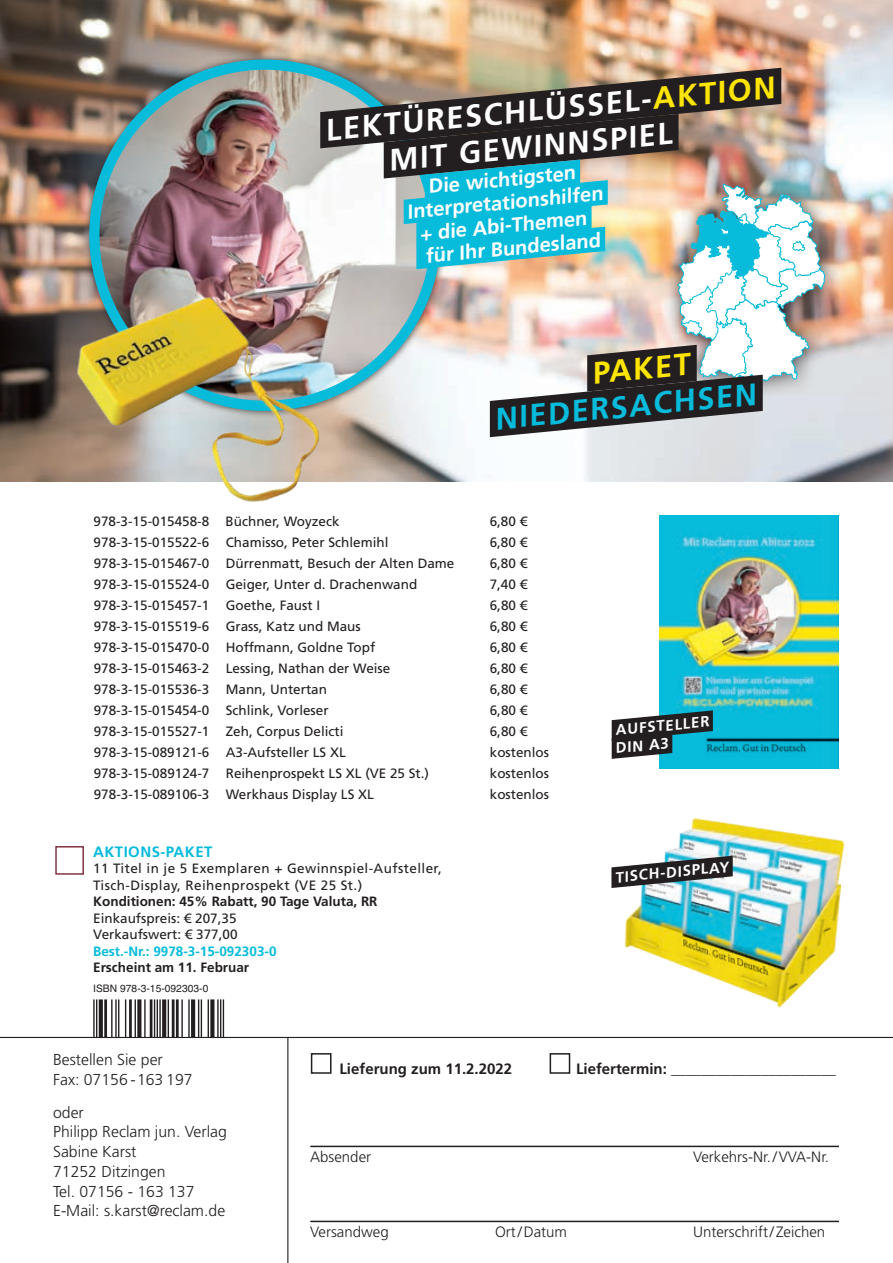
<style>
.page{position:relative;width:893px;height:1263px;background:#fff}
.page>*{position:absolute;margin:0;border:0;box-sizing:border-box;transform-origin:0 0}
.t1{font:700 30.9px/35.7px "Frutiger LT";color:#fff}
.t2{font:700 30.9px "Frutiger LT";color:#07bbdb}
.t3{font:700 30.9px "Frutiger LT";color:#ffe501}
.t4{font:700 20.1px/23.1px "Frutiger LT";color:#fff;text-align:center}
.t5{font:300 15.75px/19.8px "Frutiger";color:#231f20}
.t6{font:15.45px "Helvetica";letter-spacing:.05em;color:#231f20}
.t7{font:300 15px "Frutiger";color:#231f20}
.t8{font:700 15px "Frutiger";color:#231f20}
.t9{font:700 15px/17.7px "Frutiger LT";color:#fff}
.t10{font:700 15px "Frutiger LT";letter-spacing:.03em;color:#07bbdb}
.t11{font:13.5px/16.5px "Frutiger LT";color:#231f20}
.t12{font:13.5px/16.5px "Frutiger LT";letter-spacing:.03em;color:#231f20}
.t13{font:700 13.5px "Frutiger LT";color:#231f20}
.t14{font:700 13.5px "Frutiger LT";color:#07bbdb}
.t15{font:10.35px "Helvetica";color:#231f20}
.s1{color:#ffe501}
</style>
<div class="page">
<img style="left:0;top:0;width:893px;height:481px">
<svg style="left:81px;top:999px;width:153px;height:38px"></svg>
<hr style="left:93px;top:999px;width:2px;height:48px;background:#231f20">
<hr style="left:96px;top:999px;width:1px;height:48px;background:#231f20">
<svg style="left:99px;top:999px;width:4px;height:38px"></svg>
<hr style="left:104px;top:999px;width:3px;height:48px;background:#231f20">
<hr style="left:111px;top:999px;width:2px;height:48px;background:#231f20">
<hr style="left:115px;top:999px;width:2px;height:48px;background:#231f20">
<hr style="left:118px;top:999px;width:1px;height:48px;background:#231f20">
<hr style="left:125px;top:999px;width:1px;height:48px;background:#231f20">
<hr style="left:129px;top:999px;width:3px;height:48px;background:#231f20">
<hr style="left:135px;top:999px;width:1px;height:48px;background:#231f20">
<svg style="left:137px;top:999px;width:4px;height:38px"></svg>
<hr style="left:144px;top:999px;width:2px;height:48px;background:#231f20">
<hr style="left:150px;top:999px;width:2px;height:48px;background:#231f20">
<hr style="left:154px;top:999px;width:1px;height:48px;background:#231f20">
<hr style="left:157px;top:999px;width:1px;height:48px;background:#231f20">
<hr style="left:159px;top:999px;width:2px;height:48px;background:#231f20">
<svg style="left:162px;top:999px;width:4px;height:38px"></svg>
<hr style="left:168px;top:999px;width:1px;height:48px;background:#231f20">
<hr style="left:172px;top:999px;width:3px;height:48px;background:#231f20">
<hr style="left:176px;top:999px;width:3px;height:48px;background:#231f20">
<hr style="left:181px;top:999px;width:2px;height:48px;background:#231f20">
<hr style="left:188px;top:999px;width:2px;height:48px;background:#231f20">
<svg style="left:191px;top:999px;width:4px;height:38px"></svg>
<hr style="left:198px;top:999px;width:1px;height:48px;background:#231f20">
<hr style="left:201px;top:999px;width:1px;height:48px;background:#231f20">
<hr style="left:208px;top:999px;width:1px;height:48px;background:#231f20">
<svg style="left:210px;top:999px;width:4px;height:38px"></svg>
<hr style="left:217px;top:999px;width:2px;height:48px;background:#231f20">
<hr style="left:220px;top:999px;width:1px;height:48px;background:#231f20">
<hr style="left:223px;top:999px;width:1px;height:48px;background:#231f20">
<div style="left:55px;top:846px;width:29px;height:29px;border:2px solid #813544"></div>
<img style="left:624px;top:818px;width:221px;height:190px">
<div style="left:1px;top:1037px;width:891px;height:225px;background:#fff"></div>
<hr style="left:0;top:1037px;width:893px;height:1px;background:#231f20">
<hr style="left:287px;top:1038px;width:1px;height:225px;background:#231f20">
<hr style="left:310px;top:1146px;width:529px;height:1px;background:#231f20">
<hr style="left:310px;top:1221px;width:529px;height:1px;background:#231f20">
<div style="left:311px;top:1053px;width:20px;height:21px;border:2px solid #231f20"></div>
<div style="left:550px;top:1053px;width:20px;height:21px;border:2px solid #231f20"></div>
<div style="left:660px;top:167px;width:183px;height:235px;background:#231f20;opacity:.81"></div>
<svg style="left:611px;top:856px;width:122px;height:32px"></svg>
<img style="left:660px;top:515px;width:179px;height:254px">
<svg style="left:612px;top:710px;width:101px;height:49px;background:#315c65"></svg>
<div style="left:82px;top:52px;width:366px;height:366px;background:#231f20;opacity:.72"></div>
<img style="left:94px;top:65px;width:342px;height:228px">
<img style="left:320px;top:68px;width:505px;height:369px">
<img style="left:75px;top:293px;width:246px;height:209px">
<h1 class="t1" style="left:384px;top:106px;width:392px;text-indent:-61px;rotate:-5deg">LEKTÜRESCHLÜSSEL-<span class="s1">AKTION<br></span>MIT GEWINNSPIEL</h1>
<h2 class="t4" style="left:403px;top:178px;width:198px;rotate:-6deg">Die wichtigsten<br>Interpretationshilfen + die Abi-Themen für Ihr Bundesland</h2>
<h1 class="t3" style="left:590px;top:355px;width:100px;rotate:-5deg">PAKET</h1>
<h1 class="t2" style="left:493px;top:400px;width:264px;rotate:-5deg">NIEDERSACHSEN</h1>
<p class="t11" style="left:94px;top:513px;width:247px">978-3-15-015458-8 Büchner, Woyzeck</p>
<p class="t11" style="left:490px;top:513px;width:39px">6,80 €</p>
<p class="t11" style="left:94px;top:534px;width:296px">978-3-15-015522-6 Chamisso, Peter Schlemihl</p>
<p class="t11" style="left:490px;top:534px;width:39px">6,80 €</p>
<p class="t11" style="left:94px;top:555px;width:362px">978-3-15-015467-0 Dürrenmatt, Besuch der Alten Dame</p>
<p class="t11" style="left:490px;top:555px;width:39px">6,80 €</p>
<p class="t11" style="left:94px;top:576px;width:325px">978-3-15-015524-0 Geiger, Unter d. Drachenwand</p>
<p class="t11" style="left:490px;top:576px;width:39px">7,40 €</p>
<p class="t11" style="left:94px;top:597px;width:228px">978-3-15-015457-1 Goethe, Faust I</p>
<p class="t11" style="left:490px;top:597px;width:39px">6,80 €</p>
<p class="t11" style="left:94px;top:618px;width:269px">978-3-15-015519-6 Grass, Katz und Maus</p>
<p class="t11" style="left:490px;top:618px;width:39px">6,80 €</p>
<p class="t11" style="left:94px;top:639px;width:283px">978-3-15-015470-0 Hoffmann, Goldne Topf</p>
<p class="t11" style="left:490px;top:639px;width:39px">6,80 €</p>
<p class="t11" style="left:94px;top:660px;width:298px">978-3-15-015463-2 Lessing, Nathan der Weise</p>
<p class="t11" style="left:490px;top:660px;width:39px">6,80 €</p>
<p class="t11" style="left:94px;top:681px;width:235px">978-3-15-015536-3 Mann, Untertan</p>
<p class="t11" style="left:490px;top:681px;width:39px">6,80 €</p>
<p class="t11" style="left:94px;top:702px;width:236px">978-3-15-015454-0 Schlink, Vorleser</p>
<p class="t11" style="left:490px;top:702px;width:39px">6,80 €</p>
<p class="t11" style="left:94px;top:723px;width:251px">978-3-15-015527-1 Zeh, Corpus Delicti</p>
<p class="t11" style="left:490px;top:723px;width:39px">6,80 €</p>
<p class="t11" style="left:94px;top:744px;width:254px">978-3-15-089121-6 A3-Aufsteller LS XL</p>
<p class="t11" style="left:490px;top:744px;width:61px">kostenlos</p>
<p class="t11" style="left:94px;top:765px;width:337px">978-3-15-089124-7 Reihenprospekt LS XL (VE 25 St.)</p>
<p class="t11" style="left:490px;top:765px;width:61px">kostenlos</p>
<p class="t11" style="left:94px;top:786px;width:282px">978-3-15-089106-3 Werkhaus Display LS XL</p>
<p class="t11" style="left:490px;top:786px;width:61px">kostenlos</p>
<p class="t10" style="left:93px;top:843px;width:121px">AKTIONS-PAKET</p>
<p class="t12" style="left:93px;top:860px;width:350px">11 Titel in je 5 Exemplaren + Gewinnspiel-Aufsteller,<br>Tisch-Display, Reihenprospekt (VE 25 St.)</p>
<p class="t13" style="left:93px;top:893px;width:286px">Konditionen: 45% Rabatt, 90 Tage Valuta, RR</p>
<p class="t11" style="left:93px;top:910px;width:146px">Einkaufspreis: € 207,35<br>Verkaufswert: € 377,00</p>
<p class="t14" style="left:93px;top:943px;width:185px">Best.-Nr.: 9978-3-15-092303-0</p>
<p class="t13" style="left:93px;top:959px;width:158px">Erscheint am 11. Februar</p>
<p class="t15" style="left:93px;top:980px;width:117px">ISBN 978-3-15-092303-0</p>
<p class="t9" style="left:613px;top:722px;width:97px;rotate:-6deg">AUFSTELLER<br>DIN A3</p>
<p class="t9" style="left:614px;top:869px;width:116px;rotate:-6deg">TISCH-DISPLAY</p>
<p class="t6" style="left:81px;top:1044px;width:161px">9 783150 923030 &gt;</p>
<p class="t5" style="left:53px;top:1050px;width:141px">Bestellen Sie per<br>Fax: 07156 - 163 197</p>
<p class="t5" style="left:53px;top:1102px;width:175px">oder<br>Philipp Reclam jun. Verlag<br>Sabine Karst<br>71252 Ditzingen<br>Tel. 07156 - 163 137<br>E-Mail: s.karst@reclam.de</p>
<p class="t8" style="left:339px;top:1060px;width:174px">Lieferung zum 11.2.2022</p>
<p class="t8" style="left:576px;top:1060px;width:262px">Liefertermin: ______________________</p>
<p class="t7" style="left:310px;top:1148px;width:62px">Absender</p>
<p class="t7" style="left:693px;top:1148px;width:138px">Verkehrs-Nr./VVA-Nr.</p>
<p class="t7" style="left:310px;top:1223px;width:80px">Versandweg</p>
<p class="t7" style="left:495px;top:1223px;width:74px">Ort/Datum</p>
<p class="t7" style="left:693px;top:1223px;width:134px">Unterschrift/ Zeichen</p>
</div>
